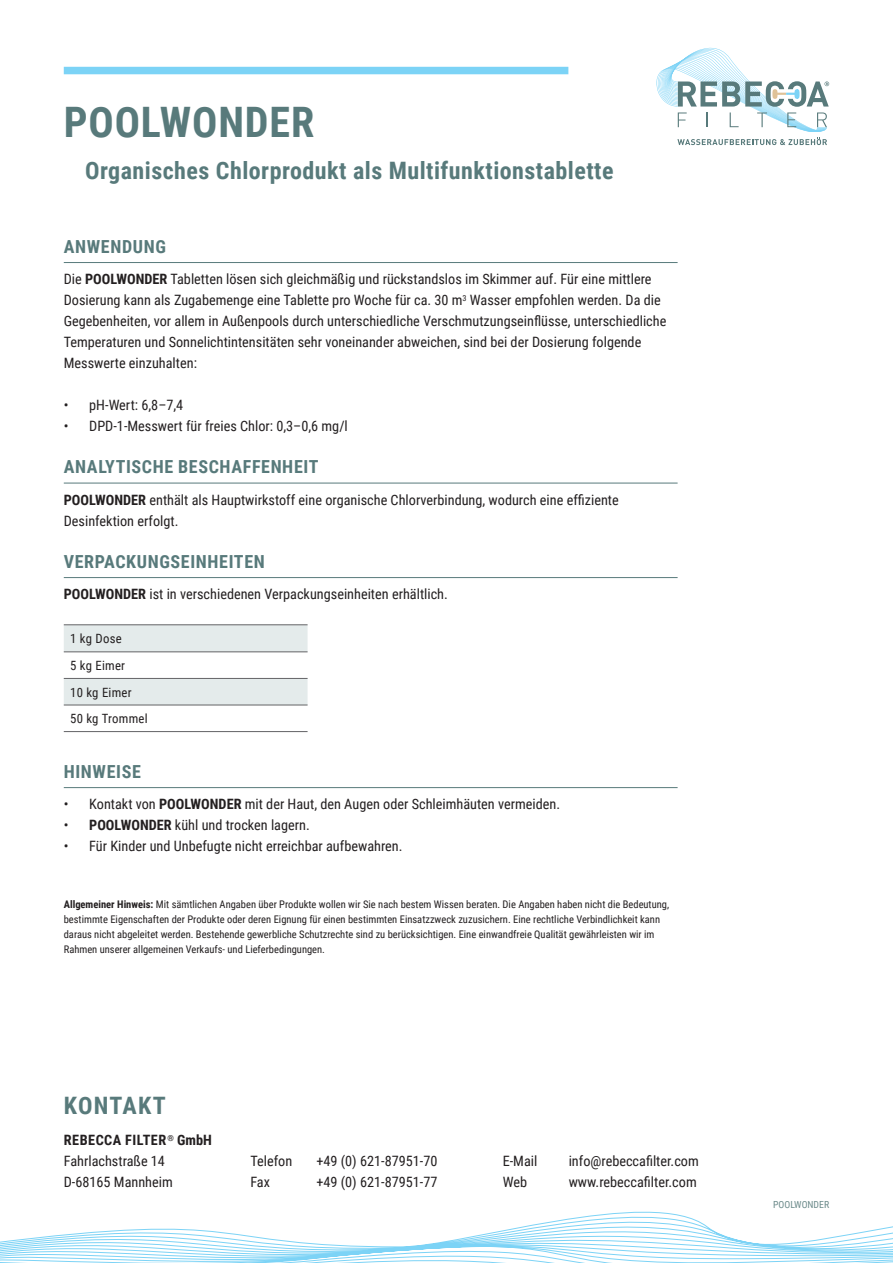
<style>
.page{position:relative;width:893px;height:1263px;background:#fff}
.page>*{position:absolute;margin:0;border:0;box-sizing:border-box;transform-origin:0 0}
.t1{font:700 42px "Roboto Condensed";letter-spacing:.02em;color:#587a7b}
.t2{font:700 24px "Roboto Condensed";letter-spacing:.02em;color:#587a7b}
.t3{font:700 24px "Roboto Condensed";letter-spacing:.05em;color:#587a7b}
.t4{font:700 18px "Roboto Condensed";letter-spacing:.035em;color:#587a7b}
.t5{font:14.25px/21px "Roboto Condensed";color:#231f20}
.t6{font:12.75px/26.7px "Roboto Condensed";letter-spacing:.02em;color:#231f20}
.t7{font:10.5px/15px "Roboto Condensed";color:#231f20}
.t8{font:9.75px "Roboto Condensed";color:#6c8b8b}
.s1{font-weight:700}
</style>
<div class="page">
<div style="left:64px;top:67px;width:504px;height:7px;background:#7cd3f6"></div>
<svg style="left:0;top:1211px;width:893px;height:52px"></svg>
<svg style="left:656px;top:48px;width:173px;height:97px"></svg>
<hr style="left:64px;top:262px;width:614px;height:1px;background:#587a7b">
<hr style="left:64px;top:483px;width:614px;height:1px;background:#587a7b">
<hr style="left:64px;top:577px;width:614px;height:1px;background:#587a7b">
<hr style="left:64px;top:787px;width:614px;height:1px;background:#587a7b">
<svg style="left:64px;top:625px;width:244px;height:80px"></svg>
<hr style="left:64px;top:624px;width:244px;height:1px;background:#636366">
<hr style="left:64px;top:652px;width:244px;height:1px;background:#636366">
<hr style="left:64px;top:678px;width:244px;height:1px;background:#636366">
<hr style="left:64px;top:705px;width:244px;height:1px;background:#636366">
<hr style="left:64px;top:731px;width:244px;height:1px;background:#636366">
<h1 class="t1" style="left:64px;top:93px;width:252px">POOLWONDER</h1>
<h2 class="t2" style="left:85px;top:154px;width:530px">Organisches Chlorprodukt als Multifunktionstablette</h2>
<p class="t4" style="left:64px;top:234px;width:104px">ANWENDUNG</p>
<p class="t5" style="left:64px;top:268px;width:604px">Die <span class="s1">POOLWONDER</span> Tabletten lösen sich gleichmäßig und rückstandslos im Skimmer auf. Für eine mittlere Dosierung kann als Zugabemenge eine Tablette pro Woche für ca. 30 m<sup>3</sup> Wasser empfohlen werden. Da die Gegebenheiten, vor allem in Außenpools durch unterschiedliche Verschmutzungseinflüsse, unterschiedliche Temperaturen und Sonnelichtintensitäten sehr voneinander abweichen, sind bei der Dosierung folgende Messwerte einzuhalten:</p>
<p class="t5" style="left:64px;top:394px;width:121px">• pH-Wert: 6,8–7,4</p>
<p class="t5" style="left:64px;top:415px;width:286px">• DPD-1-Messwert für freies Chlor: 0,3–0,6 mg/l</p>
<p class="t4" style="left:64px;top:454px;width:256px">ANALYTISCHE BESCHAFFENHEIT</p>
<p class="t5" style="left:64px;top:489px;width:556px"><span class="s1">POOLWONDER</span> enthält als Hauptwirkstoff eine organische Chlorverbindung, wodurch eine effiziente<br>Desinfektion erfolgt.</p>
<p class="t4" style="left:64px;top:549px;width:203px">VERPACKUNGSEINHEITEN</p>
<p class="t5" style="left:64px;top:583px;width:386px"><span class="s1">POOLWONDER</span> ist in verschiedenen Verpackungseinheiten erhältlich.</p>
<p class="t6" style="left:70px;top:624px;width:79px">1 kg Dose<br>5 kg Eimer<br>10 kg Eimer<br>50 kg Trommel</p>
<p class="t4" style="left:64px;top:759px;width:79px">HINWEISE</p>
<p class="t5" style="left:64px;top:793px;width:498px">• Kontakt von <span class="s1">POOLWONDER</span> mit der Haut, den Augen oder Schleimhäuten vermeiden.</p>
<p class="t5" style="left:64px;top:814px;width:248px">• <span class="s1">POOLWONDER</span> kühl und trocken lagern.</p>
<p class="t5" style="left:64px;top:835px;width:340px">• Für Kinder und Unbefugte nicht erreichbar aufbewahren.</p>
<p class="t7" style="left:64px;top:897px;width:607px"><span class="s1">Allgemeiner Hinweis:</span> Mit sämtlichen Angaben über Produkte wollen wir Sie nach bestem Wissen beraten. Die Angaben haben nicht die Bedeutung, bestimmte Eigenschaften der Produkte oder deren Eignung für einen bestimmten Einsatzzweck zuzusichern. Eine rechtliche Verbindlichkeit kann daraus nicht abgeleitet werden. Bestehende gewerbliche Schutzrechte sind zu berücksichtigen. Eine einwandfreie Qualität gewährleisten wir im Rahmen unserer allgemeinen Verkaufs- und Lieferbedingungen.</p>
<h2 class="t3" style="left:64px;top:1088px;width:103px">KONTAKT</h2>
<p class="t5" style="left:64px;top:1129px;width:150px"><span class="s1">REBECCA FILTER</span><sup>®</sup> <span class="s1">GmbH<br></span>Fahrlachstraße 14<br>D-68165 Mannheim</p>
<p class="t5" style="left:250px;top:1150px;width:43px">Telefon</p>
<p class="t5" style="left:316px;top:1150px;width:123px">+49 (0) 621-87951-70</p>
<p class="t5" style="left:250px;top:1171px;width:21px">Fax</p>
<p class="t5" style="left:316px;top:1171px;width:123px">+49 (0) 621-87951-77</p>
<p class="t5" style="left:503px;top:1150px;width:36px">E-Mail</p>
<p class="t5" style="left:569px;top:1150px;width:132px">info@rebeccafilter.com</p>
<p class="t5" style="left:503px;top:1171px;width:26px">Web</p>
<p class="t5" style="left:569px;top:1171px;width:130px">www.rebeccafilter.com</p>
<p class="t8" style="left:773px;top:1198px;width:57px">POOLWONDER</p>
</div>
